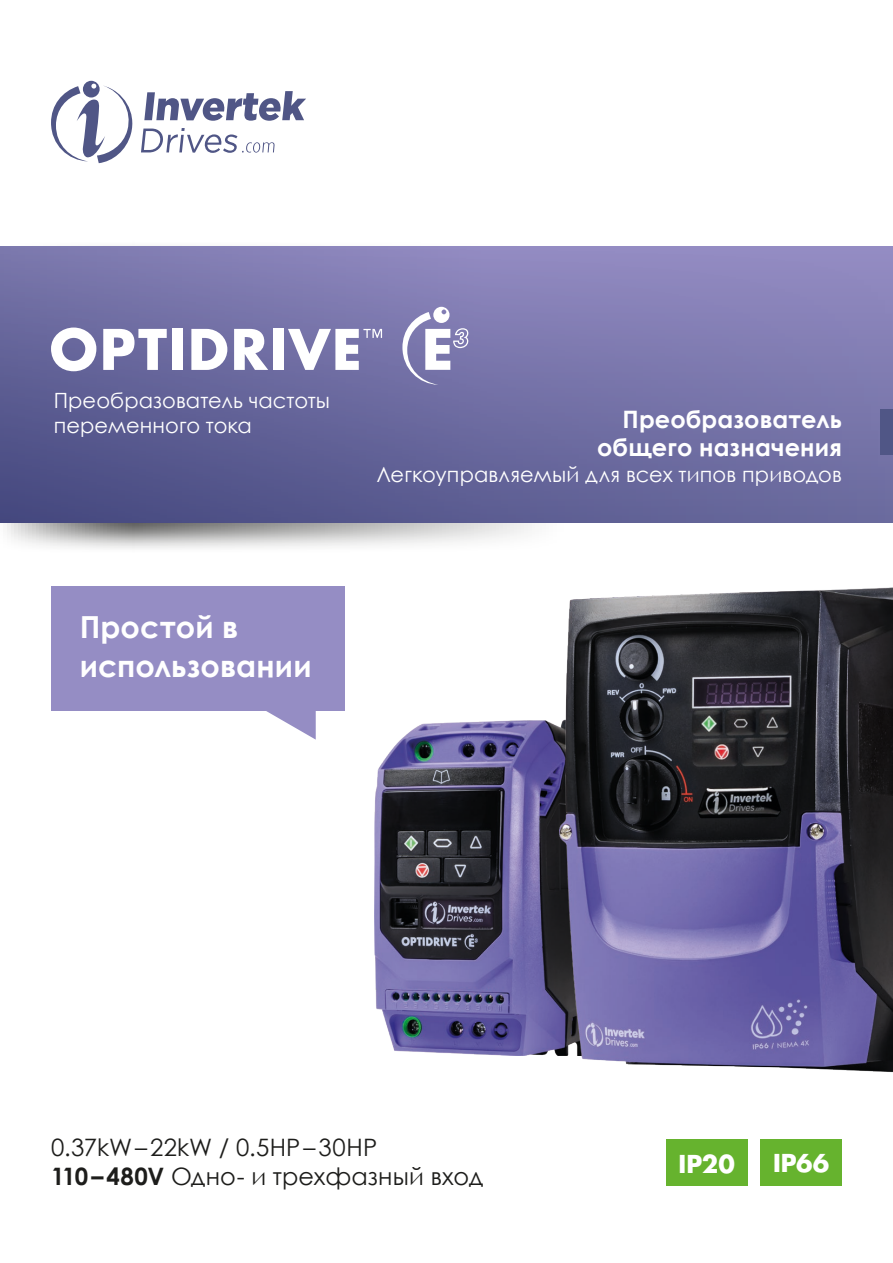
<style>
.page{position:relative;width:893px;height:1263px;background:#fff}
.page>*{position:absolute;margin:0;border:0;box-sizing:border-box;transform-origin:0 0}
.Intro_Text_PLUS{font:700 30.3px/39.5px "Century Gothic";letter-spacing:.005em;color:#fff}
.t1{font:24px "Century Gothic";letter-spacing:.005em;color:#1d1d1b}
.t2{font:700 24px/28.8px "Century Gothic";letter-spacing:.005em;color:#fff;text-align:right}
.t3{font:700 24px "Futura Std";letter-spacing:-.005em;color:#fff}
.t4{font:21px/25.2px "Century Gothic";letter-spacing:.005em;color:#fff}
.s1{font-weight:700}
</style>
<div class="page">
<div style="left:0;top:241px;width:893px;height:314px;background:#1d1d1b;opacity:.75"></div>
<svg style="left:0;top:247px;width:893px;height:276px;background:#706ea4"></svg>
<img style="left:374px;top:720px;width:185px;height:335px">
<img style="left:559px;top:587px;width:334px;height:485px">
<svg style="left:51px;top:81px;width:255px;height:82px"></svg>
<svg style="left:402px;top:307px;width:66px;height:78px"></svg>
<svg style="left:288px;top:329px;width:94px;height:41px"></svg>
<div style="left:273px;top:329px;width:11px;height:41px;background:#fff"></div>
<svg style="left:234px;top:329px;width:34px;height:41px"></svg>
<svg style="left:191px;top:329px;width:36px;height:41px"></svg>
<div style="left:172px;top:329px;width:11px;height:41px;background:#fff"></div>
<svg style="left:103px;top:329px;width:64px;height:41px"></svg>
<svg style="left:51px;top:327px;width:45px;height:44px"></svg>
<div style="left:880px;top:410px;width:13px;height:45px;background:#505686"></div>
<div style="left:51px;top:586px;width:293px;height:125px;background:#958dc4"></div>
<svg style="left:266px;top:711px;width:50px;height:29px"></svg>
<div style="left:760px;top:1139px;width:82px;height:47px;background:#66b32e"></div>
<div style="left:666px;top:1139px;width:82px;height:47px;background:#66b32e"></div>
<p class="t4" style="left:54px;top:387px;width:278px">Преобразователь частоты переменного тока</p>
<p class="t2" style="left:597px;top:403px;width:246px">Преобразователь общего назначения</p>
<p class="t4" style="left:376px;top:461px;width:467px">Легкоуправляемый для всех типов приводов</p>
<p class="Intro_Text_PLUS" style="left:80px;top:606px;width:233px">Простой в использовании</p>
<p class="t1" style="left:51px;top:1131px;width:328px">0.37kW–22kW / 0.5HP–30HP</p>
<p class="t1" style="left:51px;top:1160px;width:434px"><span class="s1">110–480V</span> Одно- и трехфазный вход</p>
<p class="t3" style="left:679px;top:1147px;width:58px">IP20</p>
<p class="t3" style="left:773px;top:1147px;width:58px">IP66</p>
</div>
